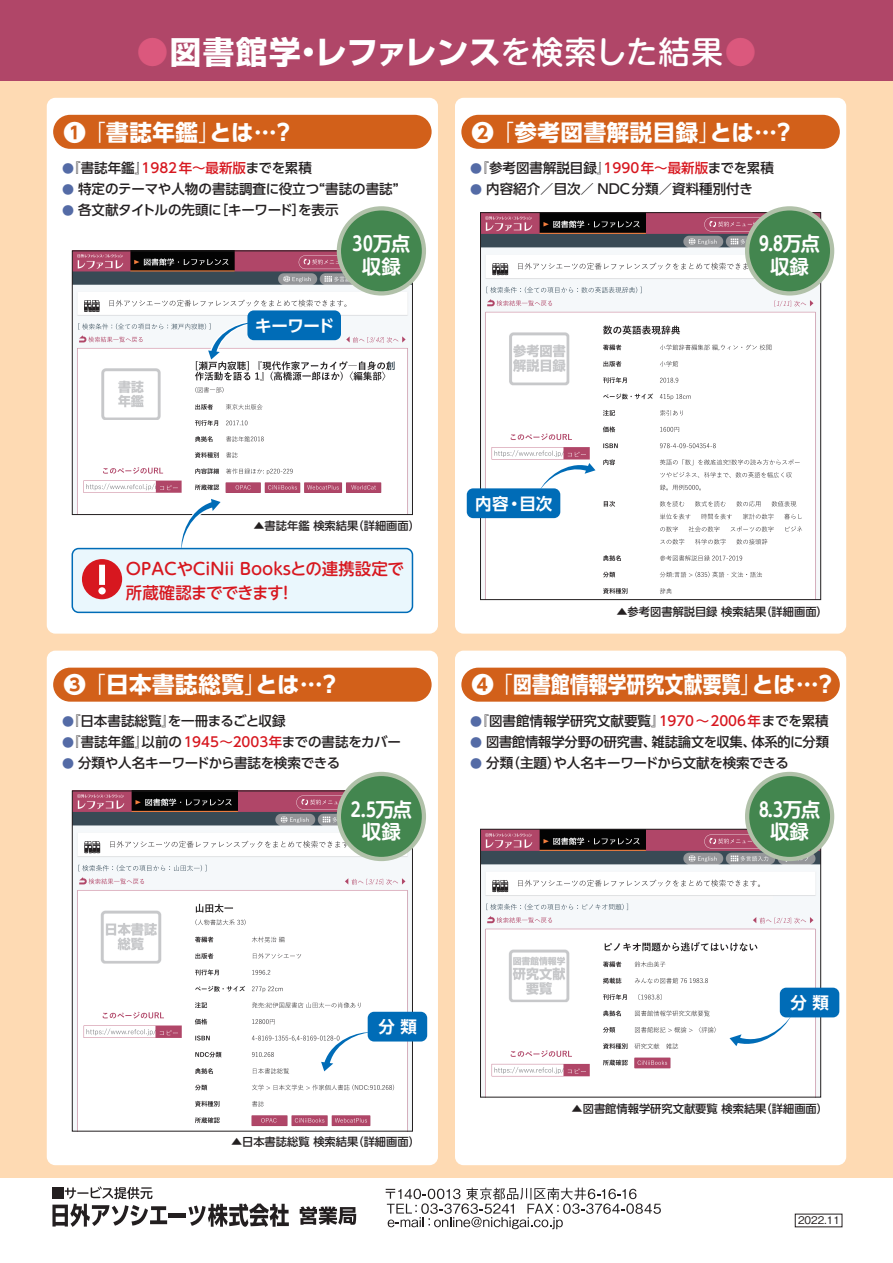
<style>
.page{position:relative;width:893px;height:1263px;background:#fff}
.page>*{position:absolute;margin:0;border:0;box-sizing:border-box;transform-origin:0 0}
.t1{font:700 31.5px "Shin Go Pr 6 N";letter-spacing:.02em;color:#fff}
.t2{font:700 22.5px "UD Shin Go Pr 6 N";letter-spacing:.02em;color:#fff}
.t3{font:700 19.5px/22.5px "UD Shin M Go Pr 6 N De";letter-spacing:-.04em;color:#fff;text-align:center}
.t4{font:500 16.5px/24px "UD Shin M Go Pr 6 N";color:#d7171f}
.t5{font:700 16.5px "UD Shin Go Pr 6 N De";letter-spacing:-.015em;color:#fff}
.t6{font:500 13.5px "UD Shin Go Pr 6 N";color:#231f20}
.t7{font:500 13.5px "UD Shin Go Pr 6 N";letter-spacing:-.02em;color:#231f20}
.t8{font:500 11.25px "UD Shin Go Pr 6 N";color:#231f20}
.t9{font:500 10.5px "Gothic BBB Pr 6 N";letter-spacing:-.005em;color:#231f20}
.s1{font-family:"Koz Go Pr 6 N";font-weight:400;color:#db587d}
.s2{font-family:"UD Shin M Go Pr 6 N";font-weight:500}
.s3{font-weight:300}
.s4{font-size:12px;color:#546ba6}
.s5{color:#d7171f}
</style>
<div class="page">
<div style="left:0;top:0;width:893px;height:1178px;background:#fedab3"></div>
<div style="left:0;top:0;width:893px;height:81px;background:#b04668"></div>
<div style="left:47px;top:98px;width:391px;height:536px;background:#fff;border-radius:9px"></div>
<div style="left:455px;top:98px;width:391px;height:536px;background:#fff;border-radius:9px"></div>
<div style="left:47px;top:651px;width:391px;height:514px;background:#fff;border-radius:9px"></div>
<div style="left:455px;top:651px;width:391px;height:514px;background:#fff;border-radius:9px"></div>
<img style="left:74px;top:252px;width:337px;height:261px">
<div style="left:72px;top:250px;width:341px;height:265px;border:1px solid #231f20"></div>
<svg style="left:207px;top:321px;width:52px;height:40px"></svg>
<img style="left:482px;top:214px;width:337px;height:384px">
<svg style="left:538px;top:461px;width:59px;height:31px"></svg>
<img style="left:74px;top:792px;width:337px;height:337px">
<div style="left:72px;top:790px;width:341px;height:341px;border:1px solid #231f20"></div>
<svg style="left:320px;top:1031px;width:55px;height:42px"></svg>
<img style="left:482px;top:831px;width:337px;height:264px">
<div style="left:480px;top:829px;width:341px;height:268px;border:1px solid #231f20"></div>
<svg style="left:728px;top:1014px;width:65px;height:34px"></svg>
<svg style="left:180px;top:497px;width:42px;height:51px"></svg>
<svg style="left:52px;top:1186px;width:115px;height:41px"></svg>
<hr style="left:169px;top:1213px;width:17px;height:4px;background:#231f20">
<svg style="left:188px;top:1203px;width:101px;height:24px"></svg>
<svg style="left:300px;top:1206px;width:56px;height:19px"></svg>
<svg style="left:386px;top:1187px;width:275px;height:42px"></svg>
<div style="left:53px;top:115px;width:379px;height:34px;background:#d2601a;border-radius:17px"></div>
<div style="left:339px;top:208px;width:85px;height:85px;background:#43864f;border-radius:50%"></div>
<div style="left:337px;top:206px;width:89px;height:90px;border:4px solid #b1c1a9;border-radius:50%"></div>
<div style="left:247px;top:310px;width:94px;height:30px;background:#006cb7;border-radius:6px"></div>
<div style="left:461px;top:115px;width:379px;height:34px;background:#d2601a;border-radius:17px"></div>
<div style="left:747px;top:208px;width:85px;height:85px;background:#43864f;border-radius:50%"></div>
<div style="left:745px;top:206px;width:89px;height:90px;border:4px solid #b1c1a9;border-radius:50%"></div>
<div style="left:467px;top:488px;width:93px;height:30px;background:#006cb7;border-radius:6px"></div>
<div style="left:72px;top:549px;width:340px;height:63px;background:#eaf7fd;border-radius:6px"></div>
<div style="left:72px;top:548px;width:341px;height:65px;border:2px solid #006cb7;border-radius:6px"></div>
<div style="left:82px;top:559px;width:40px;height:40px;background:#d7171f;border-radius:50%"></div>
<svg style="left:98px;top:565px;width:8px;height:29px"></svg>
<div style="left:53px;top:668px;width:379px;height:34px;background:#d2601a;border-radius:17px"></div>
<div style="left:339px;top:774px;width:85px;height:85px;background:#43864f;border-radius:50%"></div>
<div style="left:337px;top:772px;width:89px;height:89px;border:4px solid #b1c1a9;border-radius:50%"></div>
<div style="left:461px;top:668px;width:379px;height:34px;background:#d2601a;border-radius:17px"></div>
<div style="left:747px;top:774px;width:85px;height:85px;background:#43864f;border-radius:50%"></div>
<div style="left:745px;top:772px;width:89px;height:89px;border:4px solid #b1c1a9;border-radius:50%"></div>
<div style="left:368px;top:1012px;width:59px;height:29px;background:#006cb7;border-radius:6px"></div>
<div style="left:780px;top:988px;width:59px;height:29px;background:#006cb7;border-radius:6px"></div>
<h1 class="t1" style="left:137px;top:27px;width:621px"><span class="s1">●</span>図書館学・レファレンス<span class="s2">を検索した結果</span><span class="s1">●</span></h1>
<h2 class="t2" style="left:63px;top:114px;width:233px">❶<span class="s3">「</span>書誌年鑑<span class="s3">」</span>とは…？</h2>
<h2 class="t2" style="left:472px;top:114px;width:325px">❷<span class="s3">「</span>参考図書解説目録<span class="s3">」</span>とは…？</h2>
<p class="t6" style="left:62px;top:157px;width:251px"><span class="s4">●</span>『書誌年鑑』<span class="s5">1982年～最新版</span>までを累積</p>
<p class="t6" style="left:62px;top:178px;width:338px"><span class="s4">●</span> 特定のテーマや人物の書誌調査に役立つ“書誌の書誌”</p>
<p class="t7" style="left:62px;top:199px;width:278px"><span class="s4">●</span> 各文献タイトルの先頭に［キーワード］を表示</p>
<p class="t6" style="left:470px;top:157px;width:305px"><span class="s4">●</span>『参考図書解説目録』<span class="s5">1990年～最新版</span>までを累積</p>
<p class="t6" style="left:470px;top:178px;width:284px"><span class="s4">●</span> 内容紹介／目次／ NDC分類／資料種別付き</p>
<h3 class="t3" style="left:353px;top:231px;width:59px">30万点収録</h3>
<h3 class="t3" style="left:759px;top:231px;width:62px">9.8万点収録</h3>
<p class="t5" style="left:255px;top:312px;width:81px">キーワード</p>
<p class="t8" style="left:253px;top:516px;width:168px">▲書誌年鑑 検索結果（詳細画面）</p>
<p class="t4" style="left:126px;top:555px;width:280px">OPACやCiNii Booksとの連携設定で所蔵確認までできます！</p>
<h2 class="t2" style="left:63px;top:666px;width:279px">❸<span class="s3">「</span>日本書誌総覧<span class="s3">」</span>とは…？</h2>
<p class="t6" style="left:62px;top:710px;width:225px"><span class="s4">●</span>『日本書誌総覧』を一冊まるごと収録</p>
<p class="t6" style="left:62px;top:731px;width:340px"><span class="s4">●</span>『書誌年鑑』以前の<span class="s5">1945～2003年</span>までの書誌をカバー</p>
<p class="t7" style="left:62px;top:752px;width:280px"><span class="s4">●</span> 分類や人名キーワードから書誌を検索できる</p>
<h3 class="t3" style="left:351px;top:797px;width:63px">2.5万点収録</h3>
<p class="t5" style="left:475px;top:490px;width:79px">内容・目次</p>
<p class="t8" style="left:616px;top:603px;width:213px">▲参考図書解説目録 検索結果（詳細画面）</p>
<h2 class="t2" style="left:472px;top:666px;width:367px">❹<span class="s3">「</span>図書館情報学研究文献要覧<span class="s3">」</span>とは…？</h2>
<p class="t6" style="left:470px;top:710px;width:360px"><span class="s4">●</span>『図書館情報学研究文献要覧』<span class="s5">1970～2006年</span>までを累積</p>
<p class="t6" style="left:470px;top:731px;width:360px"><span class="s4">●</span> 図書館情報学分野の研究書、雑誌論文を収集、体系的に分類</p>
<p class="t7" style="left:470px;top:752px;width:320px"><span class="s4">●</span> 分類（主題）や人名キーワードから文献を検索できる</p>
<h3 class="t3" style="left:759px;top:797px;width:63px">8.3万点収録</h3>
<p class="t5" style="left:378px;top:1013px;width:40px">分 類</p>
<p class="t8" style="left:231px;top:1133px;width:190px">▲日本書誌総覧 検索結果（詳細画面）</p>
<p class="t5" style="left:790px;top:989px;width:40px">分 類</p>
<p class="t8" style="left:571px;top:1099px;width:258px">▲図書館情報学研究文献要覧 検索結果（詳細画面）</p>
<p class="t9" style="left:798px;top:1212px;width:44px">2022.11</p>
</div>
